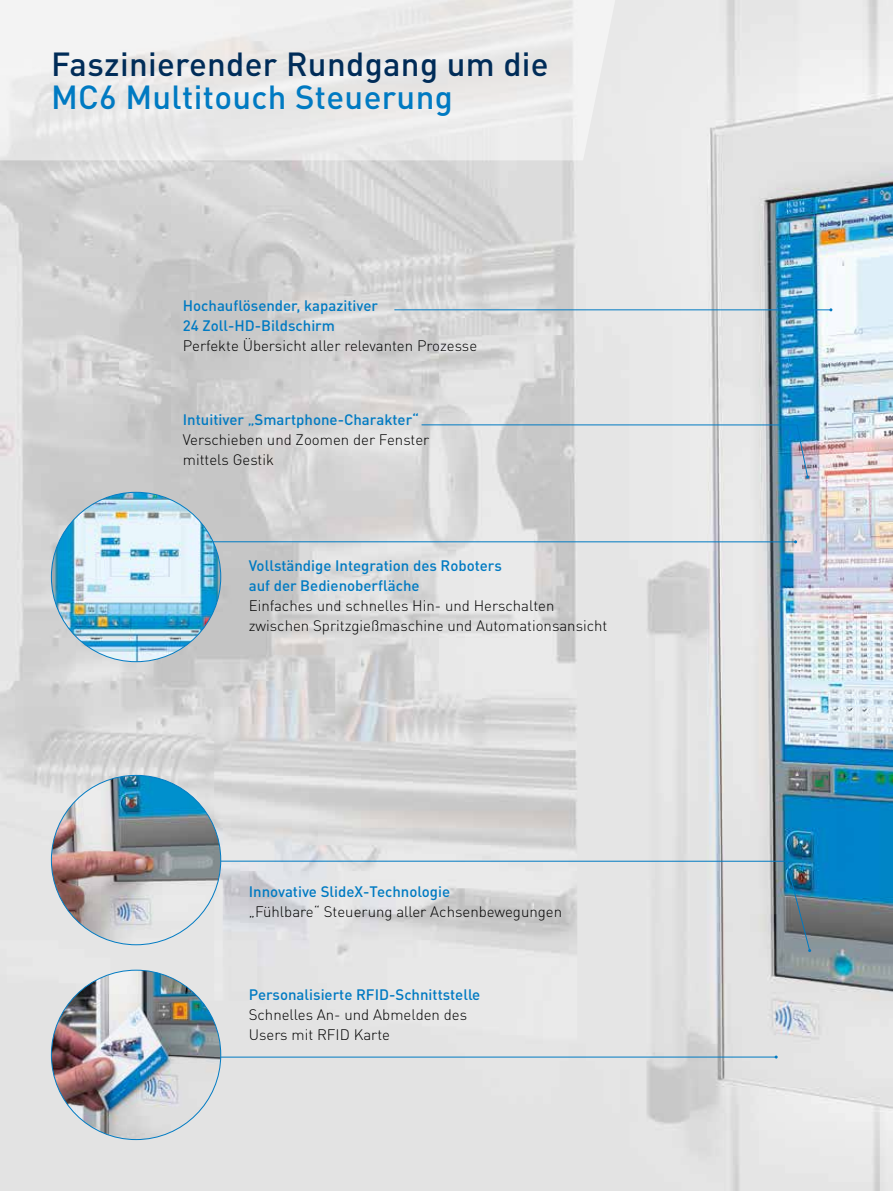
<style>
.page{position:relative;width:893px;height:1191px;background:#fff}
.page>*{position:absolute;margin:0;border:0;box-sizing:border-box;transform-origin:0 0}
.t1{font:500 33px "DIN Pro";letter-spacing:.01em;color:#002c58}
.t2{font:500 33px "DIN Pro";letter-spacing:.01em;color:#007ac2}
.t3{font:300 15px/20px "DIN Pro";color:#000}
.t4{font:500 15px/20px "DIN Pro";color:#007ac2}
</style>
<div class="page">
<img style="left:0;top:0;width:893px;height:1191px">
<hr style="left:208px;top:1056px;width:568px;height:1px;background:#007ac2">
<div style="left:0;top:0;width:625px;height:160px;background:#ecebeb"></div>
<hr style="left:394px;top:309px;width:437px;height:1px;background:#007ac2">
<svg style="left:421px;top:424px;width:388px;height:54px;background:#cbd3d8"></svg>
<hr style="left:191px;top:541px;width:605px;height:1px;background:#007ac2">
<svg style="left:208px;top:860px;width:602px;height:91px;background:#d3d6d9"></svg>
<img style="left:51px;top:775px;width:170px;height:169px;border-radius:85px">
<img style="left:51px;top:492px;width:170px;height:169px;border-radius:85px">
<img style="left:51px;top:970px;width:170px;height:169px;border-radius:85px">
<h1 class="t1" style="left:51px;top:42px;width:499px">Faszinierender Rundgang um die</h1>
<h1 class="t2" style="left:51px;top:75px;width:403px">MC6 Multitouch Steuerung</h1>
<p class="t4" style="left:183px;top:295px;width:197px">Hochauflösender, kapazitiver<br>24 Zoll-HD-Bildschirm</p>
<p class="t3" style="left:183px;top:335px;width:296px">Perfekte Übersicht aller relevanten Prozesse</p>
<p class="t4" style="left:183px;top:409px;width:238px">Intuitiver „Smartphone-Charakter“</p>
<p class="t3" style="left:183px;top:429px;width:248px">Verschieben und Zoomen der Fenster mittels Gestik</p>
<p class="t4" style="left:249px;top:554px;width:255px">Vollständige Integration des Roboters auf der Bedienoberfläche</p>
<p class="t3" style="left:249px;top:594px;width:360px">Einfaches und schnelles Hin- und Herschalten zwischen Spritzgießmaschine und Automationsansicht</p>
<p class="t4" style="left:249px;top:881px;width:203px">Innovative SlideX-Technologie</p>
<p class="t3" style="left:249px;top:901px;width:315px">„Fühlbare“ Steuerung aller Achsenbewegungen</p>
<p class="t4" style="left:249px;top:983px;width:233px">Personalisierte RFID-Schnittstelle</p>
<p class="t3" style="left:249px;top:1003px;width:220px">Schnelles An- und Abmelden des<br>Users mit RFID Karte</p>
</div>
